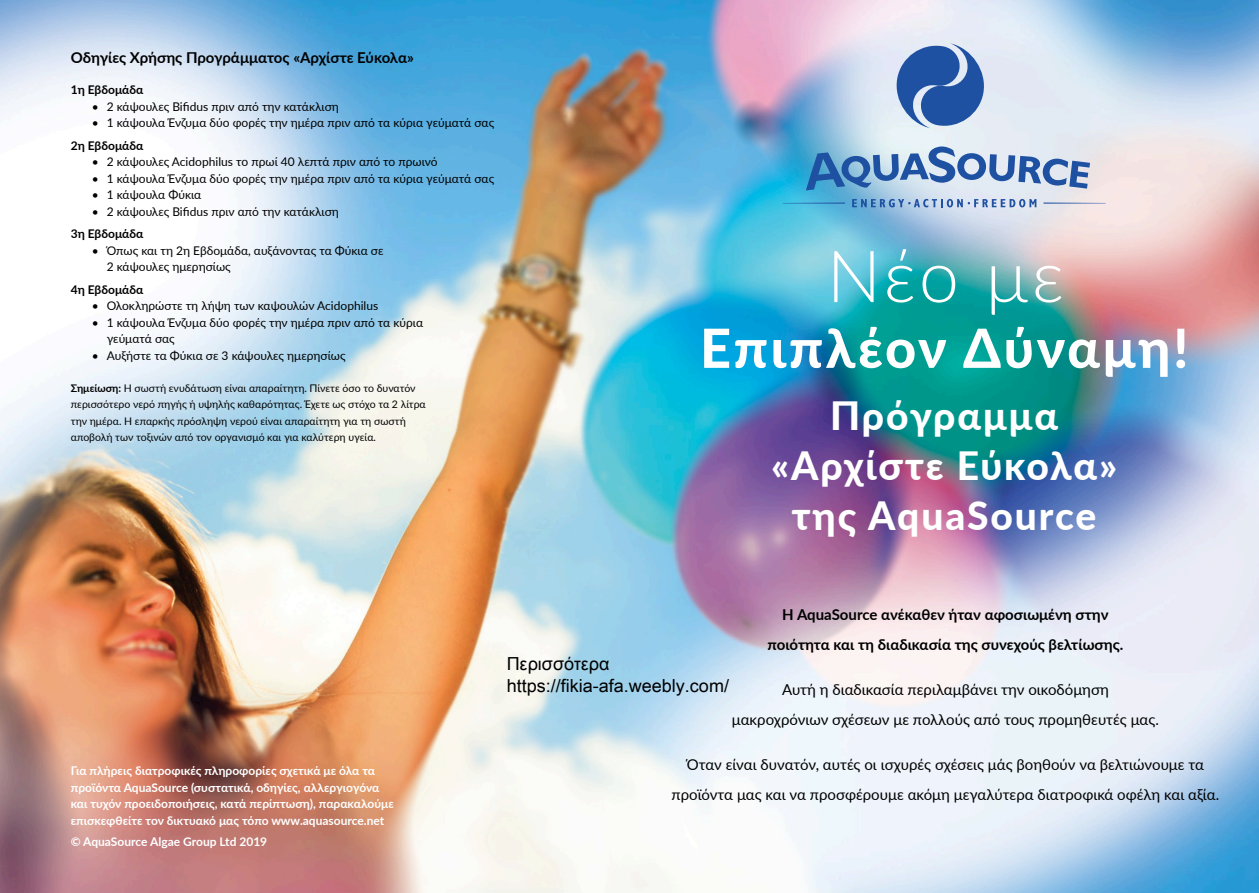
<style>
.page{position:relative;width:1259px;height:893px;background:#fff}
.page>*{position:absolute;margin:0;border:0;box-sizing:border-box;transform-origin:0 0}
.t1{font:300 72px "Lato";color:#fff}
.t2{font:800 54px "Lato";letter-spacing:.05em;color:#fff}
.t3{font:800 39px/50.1px "Lato";letter-spacing:.05em;color:#fff;text-align:center}
.t4{font:15px/30px "Lato";color:#000;text-align:center}
.t5{font:700 15px/30px "Lato";color:#000;text-align:center}
.t6{font:12px/16.5px "Lato";color:#000}
.t7{font:700 12px/16.5px "Lato";color:#fff}
.t8{font:700 12px "Lato";color:#000}
.t9{font:10.5px/16.5px "Lato";color:#000}
.s1{font-weight:700}
</style>
<div class="page">
<img style="left:0;top:0;width:1259px;height:893px">
<svg style="left:806px;top:146px;width:284px;height:44px;background:#8faed2"></svg>
<svg style="left:852px;top:199px;width:184px;height:8px"></svg>
<svg style="left:893px;top:43px;width:94px;height:86px;background:#698bc1"></svg>
<svg style="left:783px;top:203px;width:62px;height:1px"></svg>
<svg style="left:1043px;top:203px;width:62px;height:1px"></svg>
<div style="left:629px;top:885px;width:18px;height:8px;background:#f7f7f3"></div>
<div style="left:612px;top:885px;width:17px;height:8px;background:#f7f7f3"></div>
<p class="t5" style="left:71px;top:42px;width:345px">Οδηγίες Χρήσης Προγράμματος «Αρχίστε Εύκολα»</p>
<p class="t8" style="left:71px;top:81px;width:74px">1η Εβδομάδα</p>
<p class="t6" style="left:92px;top:97px;width:249px">• 2 κάψουλες Bifidus πριν από την κατάκλιση</p>
<p class="t6" style="left:92px;top:114px;width:404px">• 1 κάψουλα Ένζυμα δύο φορές την ημέρα πριν από τα κύρια γεύματά σας</p>
<p class="t8" style="left:71px;top:136px;width:74px">2η Εβδομάδα</p>
<p class="t6" style="left:92px;top:153px;width:347px">• 2 κάψουλες Acidophilus το πρωί 40 λεπτά πριν από το πρωινό</p>
<p class="t6" style="left:92px;top:169px;width:404px">• 1 κάψουλα Ένζυμα δύο φορές την ημέρα πριν από τα κύρια γεύματά σας</p>
<p class="t6" style="left:92px;top:186px;width:111px">• 1 κάψουλα Φύκια</p>
<p class="t6" style="left:92px;top:202px;width:249px">• 2 κάψουλες Bifidus πριν από την κατάκλιση</p>
<p class="t8" style="left:71px;top:225px;width:74px">3η Εβδομάδα</p>
<p class="t6" style="left:107px;top:241px;width:278px;text-indent:-15px">• Όπως και τη 2η Εβδομάδα, αυξάνοντας τα Φύκια σε<br>2 κάψουλες ημερησίως</p>
<p class="t8" style="left:71px;top:280px;width:74px">4η Εβδομάδα</p>
<p class="t6" style="left:92px;top:297px;width:288px">• Ολοκληρώστε τη λήψη των καψουλών Acidophilus</p>
<p class="t6" style="left:107px;top:313px;width:318px;text-indent:-15px">• 1 κάψουλα Ένζυμα δύο φορές την ημέρα πριν από τα κύρια γεύματά σας</p>
<p class="t6" style="left:92px;top:346px;width:255px">• Αυξήστε τα Φύκια σε 3 κάψουλες ημερησίως</p>
<p class="t9" style="left:71px;top:379px;width:356px"><span class="s1">Σημείωση:</span> Η σωστή ενυδάτωση είναι απαραίτητη. Πίνετε όσο το δυνατόν περισσότερο νερό πηγής ή υψηλής καθαρότητας. Έχετε ως στόχο τα 2 λίτρα την ημέρα. Η επαρκής πρόσληψη νερού είναι απαραίτητη για τη σωστή αποβολή των τοξινών από τον οργανισμό και για καλύτερη υγεία.</p>
<p class="t7" style="left:71px;top:762px;width:324px">Για πλήρεις διατροφικές πληροφορίες σχετικά με όλα τα προϊόντα AquaSource (συστατικά, οδηγίες, αλλεργιογόνα και τυχόν προειδοποιήσεις, κατά περίπτωση), παρακαλούμε επισκεφθείτε τον δικτυακό μας τόπο www.aquasource.net</p>
<p class="t7" style="left:71px;top:832px;width:198px">© AquaSource Algae Group Ltd 2019</p>
<p class="t1" style="left:826px;top:226px;width:239px">Νέο με</p>
<p class="t2" style="left:700px;top:308px;width:490px">Επιπλέον Δύναμη!</p>
<p class="t3" style="left:771px;top:389px;width:347px">Πρόγραμμα «Αρχίστε Εύκολα» της AquaSource</p>
<p class="t5" style="left:767px;top:599px;width:357px">Η AquaSource ανέκαθεν ήταν αφοσιωμένη στην ποιότητα και τη διαδικασία της συνεχούς βελτίωσης.</p>
<p class="t4" style="left:732px;top:674px;width:429px">Αυτή η διαδικασία περιλαμβάνει την οικοδόμηση<br>μακροχρόνιων σχέσεων με πολλούς από τους προμηθευτές μας.</p>
<p class="t4" style="left:671px;top:749px;width:549px">Όταν είναι δυνατόν, αυτές οι ισχυρές σχέσεις μάς βοηθούν να βελτιώνουμε τα προϊόντα μας και να προσφέρουμε ακόμη μεγαλύτερα διατροφικά οφέλη και αξία.</p>
</div>
